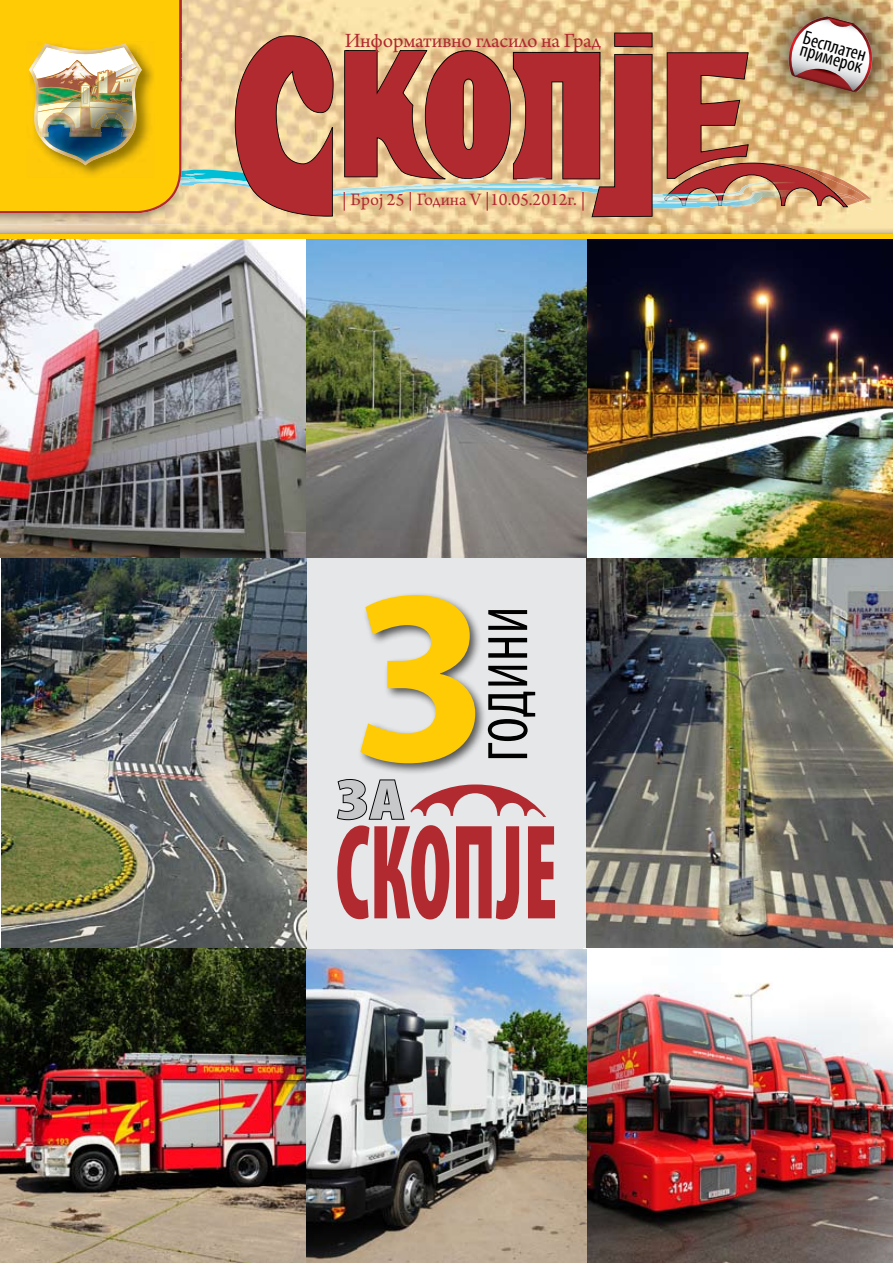
<style>
.page{position:relative;width:893px;height:1263px;background:#fff}
.page>*{position:absolute;margin:0;border:0;box-sizing:border-box;transform-origin:0 0}
.t1{font:700 250.35px "Myriad Pro";color:#ffcb05}
.t2{font:900 condensed 136.65px "Myriad Pro";color:#b02a30;scale:.62 1}
.t3{font:condensed 57.6px "Myriad Pro";letter-spacing:.015em;color:#000}
.t4{font:900 condensed 56.85px "Myriad Pro";color:#c6c8ca;scale:1.3 1}
.t5{font:21.3px "Arno Pro";letter-spacing:-.01em;color:#b02a30}
.t6{font:condensed 19.65px "Myriad Pro";color:#000}
.t7{font:18.3px "Arno Pro";color:#b02a30}
.t8{font:500 13.5px "Avant Garde IT Cby BT";color:#ffcb05}
.s1{font-family:"Times New Roman";font-weight:700;font-size:21px}
</style>
<div class="page">
<div style="left:289px;top:538px;width:311px;height:421px;background:#e6e7e8"></div>
<img style="left:0;top:239px;width:307px;height:1024px">
<img style="left:586px;top:557px;width:307px;height:391px">
<img style="left:584px;top:948px;width:309px;height:315px">
<img style="left:307px;top:949px;width:279px;height:314px">
<img style="left:307px;top:239px;width:586px;height:318px">
<svg style="left:0;top:217px;width:893px;height:9px;background:#edd09a"></svg>
<img style="left:0;top:226px;width:893px;height:9px">
<hr style="left:0;top:235px;width:893px;height:4px;background:#ffcb05">
<img style="left:0;top:217px;width:187px;height:8px">
<img style="left:0;top:0;width:893px;height:217px">
<img style="left:46px;top:61px;width:34px;height:19px">
<svg style="left:337px;top:779px;width:19px;height:42px"></svg>
<div style="left:356px;top:591px;width:516px;height:333px;background:#000;opacity:.65"></div>
<p class="t5" style="left:345px;top:28px;width:258px">Информативно гласило на Град</p>
<p class="t7" style="left:342px;top:189px;width:245px">| Број 25 | Година V |10.05.2012г. |</p>
<h1 class="t1" style="left:351px;top:513px;width:140px">3</h1>
<h3 class="t3" style="left:473px;top:761px;width:157px;rotate:-90deg">ГОДИНИ</h3>
<h3 class="t4" style="left:337px;top:768px;width:53px">ЗА</h3>
<h2 class="t2" style="left:335px;top:797px;width:360px">СКОПЈЕ</h2>
<p class="t6" style="left:807px;top:26px;width:66px;rotate:16deg">Бесплатен</p>
<p class="t8" style="left:832px;top:37px;width:32px">| <span class="s1">1</span></p>
<p class="t6" style="left:804px;top:38px;width:66px;rotate:16deg">примерок</p>
</div>
